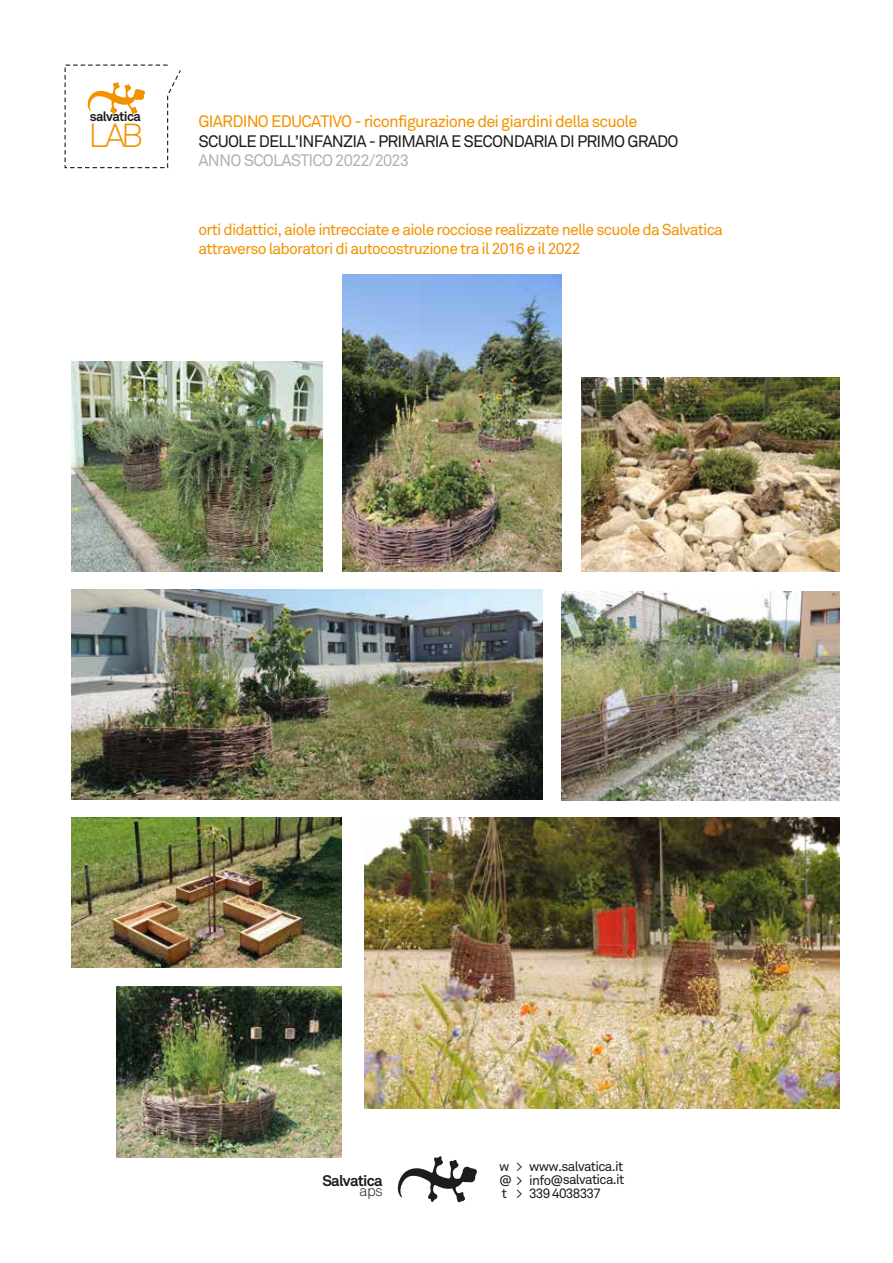
<style>
.page{position:relative;width:893px;height:1263px;background:#fff}
.page>*{position:absolute;margin:0;border:0;box-sizing:border-box;transform-origin:0 0}
.t1{font:300 33px "Akkurat";color:#f39200}
.t2{font:16.5px "Akkurat";letter-spacing:-.05em;color:#f39200}
.t3{font:16.5px "Akkurat";letter-spacing:-.05em;color:#1d1d1b}
.t4{font:16.5px "Akkurat";letter-spacing:-.05em;color:#b3b2b2}
.t5{font:15.75px/18.9px "Akkurat";letter-spacing:-.05em;color:#f39200}
.t6{font:700 15.15px "Akkurat";letter-spacing:-.055em;color:#1d1d1b}
.t7{font:300 15.15px "Akkurat";color:#1d1d1b}
.t8{font:13.5px/13.5px "Akkurat";letter-spacing:-.055em;color:#1d1d1b;text-align:justify}
.t9{font:700 13.2px "Akkurat";letter-spacing:-.05em;color:#1d1d1b}
</style>
<div class="page">
<img style="left:117px;top:986px;width:225px;height:172px">
<img style="left:72px;top:590px;width:470px;height:210px">
<img style="left:342px;top:274px;width:219px;height:298px">
<img style="left:72px;top:361px;width:250px;height:211px">
<img style="left:581px;top:377px;width:259px;height:194px">
<img style="left:561px;top:591px;width:279px;height:209px">
<img style="left:364px;top:818px;width:476px;height:290px">
<svg style="left:64px;top:64px;width:117px;height:105px"></svg>
<svg style="left:397px;top:1156px;width:80px;height:46px"></svg>
<img style="left:72px;top:818px;width:270px;height:149px">
<p class="t9" style="left:90px;top:108px;width:52px">salvatica</p>
<h1 class="t1" style="left:89px;top:116px;width:56px">LAB</h1>
<p class="t2" style="left:199px;top:111px;width:441px">GIARDINO EDUCATIVO - riconfigurazione dei giardini della scuole</p>
<p class="t3" style="left:199px;top:131px;width:482px">SCUOLE DELL’INFANZIA - PRIMARIA E SECONDARIA DI PRIMO GRADO</p>
<p class="t4" style="left:199px;top:151px;width:212px">ANNO SCOLASTICO 2022/2023</p>
<p class="t5" style="left:199px;top:221px;width:526px">orti didattici, aiole intrecciate e aiole rocciose realizzate nelle scuole da Salvatica attraverso laboratori di autocostruzione tra il 2016 e il 2022</p>
<p class="t6" style="left:322px;top:1171px;width:62px">Salvatica</p>
<p class="t7" style="left:359px;top:1182px;width:25px">aps</p>
<p class="t8" style="left:499px;top:1160px;width:127px">w &gt; www.salvatica.it @ &gt; info@salvatica.it t &gt; 339 4038337</p>
</div>
